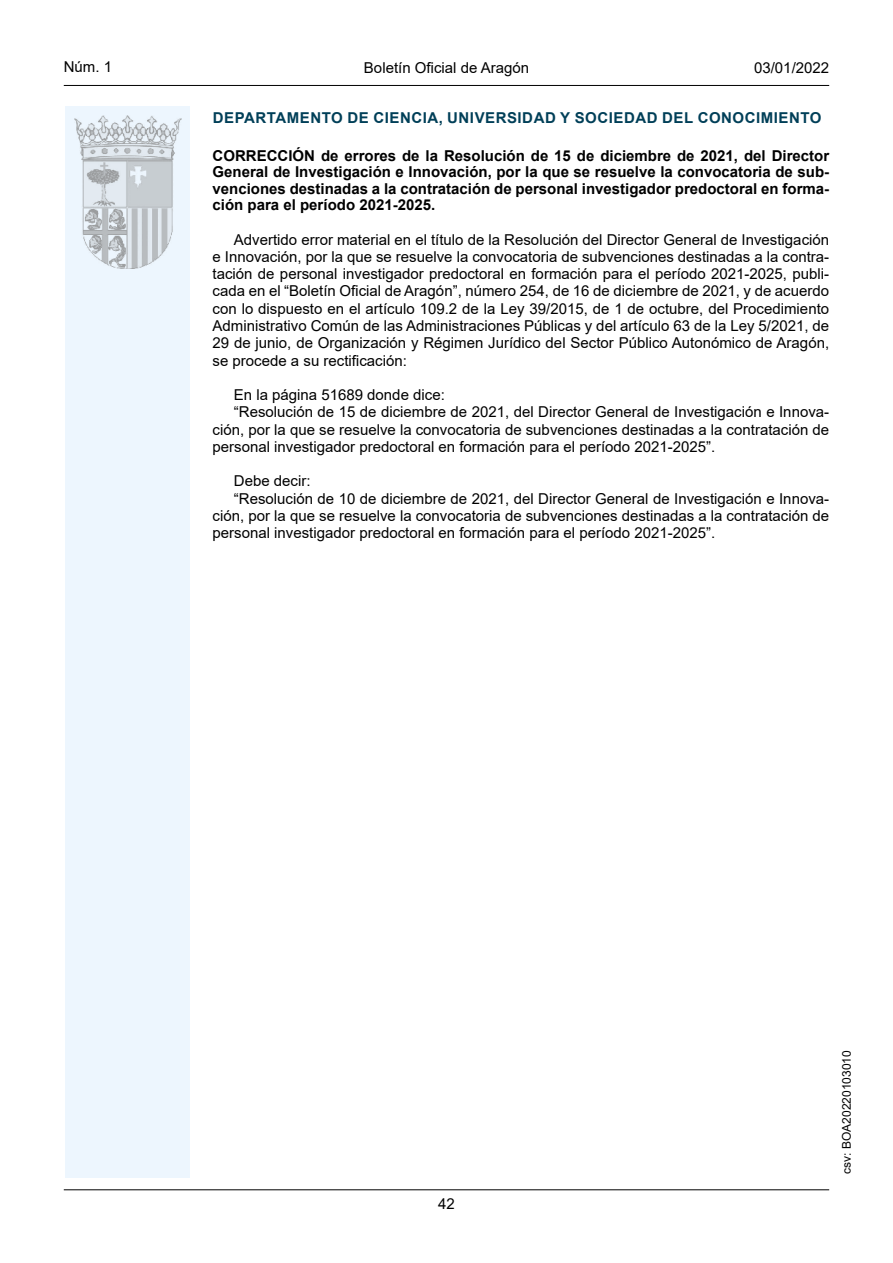
<style>
.page{position:relative;width:893px;height:1263px;background:#fff}
.page>*{position:absolute;margin:0;border:0;box-sizing:border-box;transform-origin:0 0}
.inicio_de_parrafo{font:15px/17.2px "Arial";color:#000;text-align:justify}
.Titulo_text{font:700 15px/16.5px "Arial";color:#000;text-align:justify}
.emisor_text{font:700 15px "Arial";letter-spacing:.035em;color:#003f58}
.estilo_head-c{font:15px "Arial";color:#000}
.estilo_head-d{font:15px "Arial MT2";color:#000}
.estilo_head-i{font:15px "Arial MT2";color:#000}
.numero_pagina{font:15px "Arial MT2";color:#000}
.estilo_head-i-2{font:12px "Arial MT2";color:#000}
</style>
<div class="page">
<div style="left:65px;top:106px;width:125px;height:1072px;background:#edf6fe"></div>
<img style="left:75px;top:115px;width:106px;height:153px">
<hr style="left:64px;top:85px;width:765px;height:1px;background:#000">
<hr style="left:64px;top:1189px;width:765px;height:1px;background:#000">
<p class="estilo_head-i" style="left:64px;top:57px;width:50px">Núm. 1</p>
<p class="estilo_head-c" style="left:364px;top:57px;width:167px">Boletín Oficial de Aragón</p>
<p class="estilo_head-d" style="left:754px;top:57px;width:77px">03/01/2022</p>
<h5 class="emisor_text" style="left:213px;top:107px;width:610px">DEPARTAMENTO DE CIENCIA, UNIVERSIDAD Y SOCIEDAD DEL CONOCIMIENTO</h5>
<p class="Titulo_text" style="left:213px;top:147px;width:618px">CORRECCIÓN de errores de la Resolución de 15 de diciembre de 2021, del Director General de Investigación e Innovación, por la que se resuelve la convocatoria de sub&shy;venciones destinadas a la contratación de personal investigador predoctoral en forma&shy;ción para el período 2021-2025.</p>
<p class="inicio_de_parrafo" style="left:213px;top:231px;width:618px;text-indent:21px">Advertido error material en el título de la Resolución del Director General de Investigación e Innovación, por la que se resuelve la convocatoria de subvenciones destinadas a la contra&shy;tación de personal investigador predoctoral en formación para el período 2021-2025, publi&shy;cada en el “Boletín Oficial de Aragón”, número 254, de 16 de diciembre de 2021, y de acuerdo con lo dispuesto en el artículo 109.2 de la Ley 39/2015, de 1 de octubre, del Procedimiento Administrativo Común de las Administraciones Públicas y del artículo 63 de la Ley 5/2021, de 29 de junio, de Organización y Régimen Jurídico del Sector Público Autonómico de Aragón, se procede a su rectificación:</p>
<p class="inicio_de_parrafo" style="left:234px;top:386px;width:212px">En la página 51689 donde dice:</p>
<p class="inicio_de_parrafo" style="left:213px;top:403px;width:618px;text-indent:21px">“Resolución de 15 de diciembre de 2021, del Director General de Investigación e Innova&shy;ción, por la que se resuelve la convocatoria de subvenciones destinadas a la contratación de personal investigador predoctoral en formación para el período 2021-2025”.</p>
<p class="inicio_de_parrafo" style="left:234px;top:472px;width:78px">Debe decir:</p>
<p class="inicio_de_parrafo" style="left:213px;top:490px;width:618px;text-indent:21px">“Resolución de 10 de diciembre de 2021, del Director General de Investigación e Innova&shy;ción, por la que se resuelve la convocatoria de subvenciones destinadas a la contratación de personal investigador predoctoral en formación para el período 2021-2025”.</p>
<p class="numero_pagina" style="left:438px;top:1193px;width:18px">42</p>
<p class="estilo_head-i-2" style="left:838px;top:1174px;width:125px;rotate:-90deg">csv: BOA20220103010</p>
</div>
